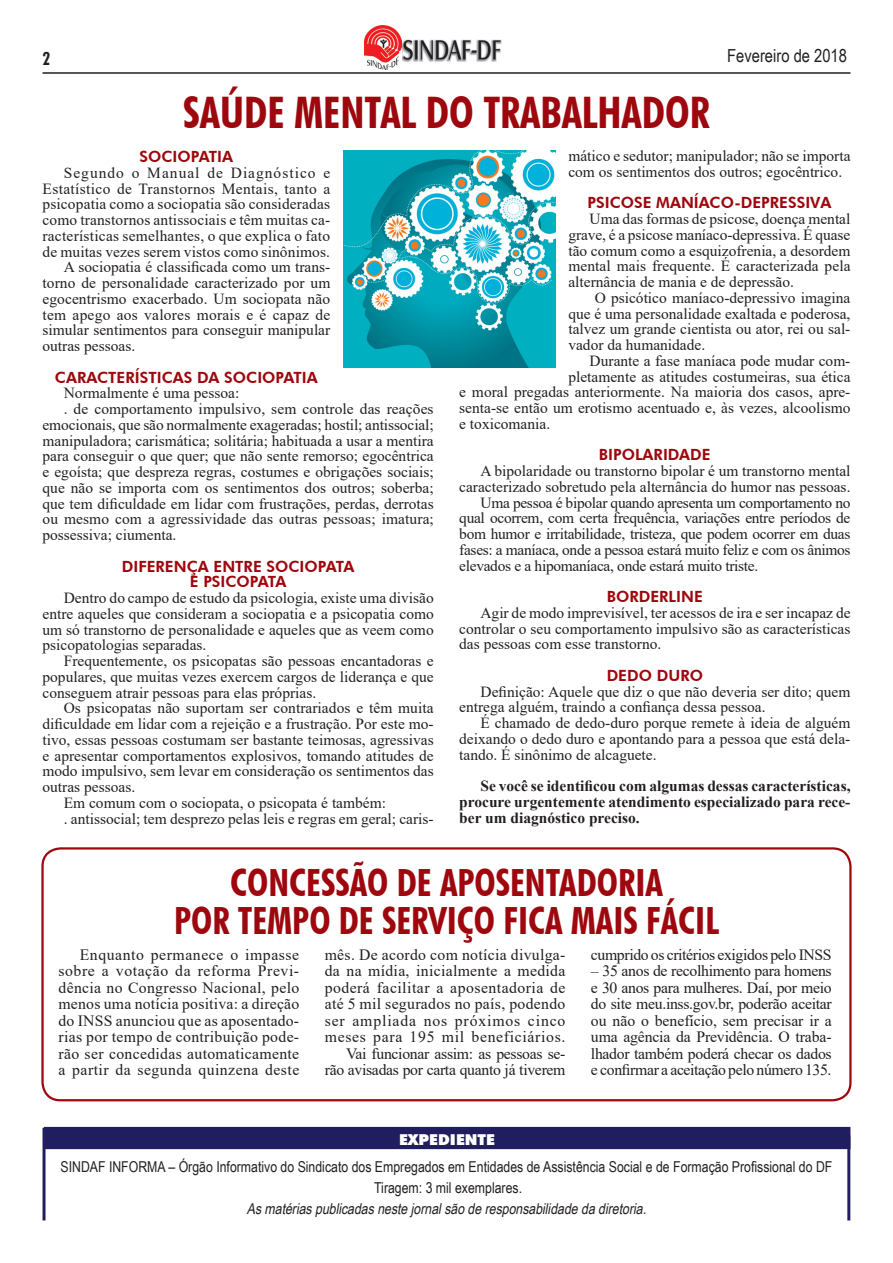
<style>
.page{position:relative;width:893px;height:1263px;background:#fff}
.page>*{position:absolute;margin:0;border:0;box-sizing:border-box;transform-origin:0 0}
.TITULO{font:700 condensed 43.5px "Futura BT";color:#9d070d}
.TITULO-2{font:700 condensed 37.5px "Futura BT";color:#9d070d}
.t1{font:18px "Arial Narrow";color:#231f20}
.t2{font:700 condensed 18px "Futura BT";color:#231f20}
.Corpo_do_texto{font:15.75px/16.5px "Times New Roman";letter-spacing:-.02em;color:#231f20;text-align:justify}
.Corpo_do_texto-2{font:15.45px/15.8px "Times New Roman";color:#231f20;text-align:justify}
.Corpo_do_texto-3{font:700 15.45px/15.8px "Times New Roman";color:#231f20;text-align:justify}
.INTER{font:800 15.45px/15.8px "Futura BT";color:#9d070d;text-align:center}
.Corpo_do_texto-4{font:800 15.45px "Futura BT";color:#9d070d}
.t3{font:15px "Arial Narrow";color:#231f20}
.t4{font:italic 15px "Arial Narrow";color:#231f20}
.t5{font:900 15px "Futura BT";color:#fff}
</style>
<div class="page">
<hr style="left:43px;top:72px;width:807px;height:2px;background:#231f20">
<img style="left:403px;top:39px;width:99px;height:23px">
<img style="left:365px;top:26px;width:36px;height:44px">
<div style="left:44px;top:1127px;width:806px;height:22px;background:#201e5e"></div>
<hr style="left:43px;top:1128px;width:3px;height:92px;background:#201e5e">
<hr style="left:847px;top:1135px;width:3px;height:85px;background:#201e5e">
<img style="left:343px;top:150px;width:213px;height:217px">
<div style="left:41px;top:847px;width:811px;height:254px;border:2px solid #9d070d;border-radius:18px"></div>
<p class="t2" style="left:43px;top:47px;width:9px">2</p>
<p class="t1" style="left:727px;top:42px;width:121px">Fevereiro de 2018</p>
<p class="TITULO" style="left:183px;top:86px;width:528px">SAÚDE MENTAL DO TRABALHADOR</p>
<p class="Corpo_do_texto-4" style="left:140px;top:147px;width:95px">SOCIOPATIA</p>
<p class="Corpo_do_texto-2" style="left:43px;top:164px;width:289px;text-indent:21px">Segundo o Manual de Diagnóstico e Estatístico de Transtornos Mentais, tanto a psicopatia como a sociopatia são consideradas como transtornos antissociais e têm muitas ca&shy;racterísticas semelhantes, o que explica o fato de muitas vezes serem vistos como sinônimos.</p>
<p class="Corpo_do_texto-2" style="left:43px;top:259px;width:289px;text-indent:21px">A sociopatia é classificada como um trans&shy;torno de personalidade caracterizado por um egocentrismo exacerbado. Um sociopata não tem apego aos valores morais e é capaz de simular sentimentos para conseguir manipular outras pessoas.</p>
<p class="INTER" style="left:55px;top:369px;width:264px">CARACTERÍSTICAS DA SOCIOPATIA</p>
<p class="Corpo_do_texto-2" style="left:64px;top:385px;width:177px">Normalmente é uma pessoa:</p>
<p class="Corpo_do_texto-2" style="left:43px;top:401px;width:393px;text-indent:21px">. de comportamento impulsivo, sem controle das reações emocionais, que são normalmente exageradas; hostil; antissocial; manipuladora; carismática; solitária; habituada a usar a mentira para conseguir o que quer; que não sente remorso; egocêntrica e egoísta; que despreza regras, costumes e obrigações sociais; que não se importa com os sentimentos dos outros; soberba; que tem dificuldade em lidar com frustrações, perdas, derrotas ou mesmo com a agressividade das outras pessoas; imatura; possessiva; ciumenta.</p>
<p class="INTER" style="left:122px;top:558px;width:234px">DIFERENÇA ENTRE SOCIOPATA<br>E PSICOPATA</p>
<p class="Corpo_do_texto-2" style="left:43px;top:590px;width:393px;text-indent:21px">Dentro do campo de estudo da psicologia, existe uma divisão entre aqueles que consideram a sociopatia e a psicopatia como um só transtorno de personalidade e aqueles que as veem como psicopatologias separadas.</p>
<p class="Corpo_do_texto-2" style="left:43px;top:653px;width:393px;text-indent:21px">Frequentemente, os psicopatas são pessoas encantadoras e populares, que muitas vezes exercem cargos de liderança e que conseguem atrair pessoas para elas próprias.</p>
<p class="Corpo_do_texto-2" style="left:43px;top:700px;width:393px;text-indent:21px">Os psicopatas não suportam ser contrariados e têm muita dificuldade em lidar com a rejeição e a frustração. Por este mo&shy;tivo, essas pessoas costumam ser bastante teimosas, agressivas e apresentar comportamentos explosivos, tomando atitudes de modo impulsivo, sem levar em consideração os sentimentos das outras pessoas.</p>
<p class="Corpo_do_texto-2" style="left:64px;top:794px;width:324px">Em comum com o sociopata, o psicopata é também:</p>
<p class="Corpo_do_texto-2" style="left:64px;top:810px;width:371px">. antissocial; tem desprezo pelas leis e regras em geral; caris-</p>
<p class="Corpo_do_texto-2" style="left:568px;top:148px;width:284px">mático e sedutor; manipulador; não se importa com os sentimentos dos outros; egocêntrico.</p>
<p class="INTER" style="left:587px;top:195px;width:245px">PSICOSE MANÍACO-DEPRESSIVA</p>
<p class="Corpo_do_texto-2" style="left:568px;top:211px;width:284px;text-indent:21px">Uma das formas de psicose, doença mental grave, é a psicose maníaco-depressiva. É quase tão comum como a esquizofrenia, a desordem mental mais frequente. É caracterizada pela alternância de mania e de depressão.</p>
<p class="Corpo_do_texto-2" style="left:568px;top:289px;width:284px;text-indent:26px">O psicótico maníaco-depressivo imagina que é uma personalidade exaltada e poderosa, talvez um grande cientista ou ator, rei ou sal&shy;vador da humanidade.</p>
<p class="Corpo_do_texto-2" style="left:590px;top:352px;width:262px">Durante a fase maníaca pode mudar com-</p>
<p class="Corpo_do_texto-2" style="left:568px;top:368px;width:284px">pletamente as atitudes costumeiras, sua ética</p>
<p class="Corpo_do_texto-2" style="left:459px;top:384px;width:393px">e moral pregadas anteriormente. Na maioria dos casos, apre-</p>
<p class="Corpo_do_texto-2" style="left:459px;top:400px;width:393px">senta-se então um erotismo acentuado e, às vezes, alcoolismo</p>
<p class="Corpo_do_texto-2" style="left:459px;top:415px;width:92px">e toxicomania.</p>
<p class="INTER" style="left:599px;top:447px;width:113px">BIPOLARIDADE</p>
<p class="Corpo_do_texto-2" style="left:459px;top:463px;width:393px;text-align:right">A bipolaridade ou transtorno bipolar é um transtorno mental caracterizado sobretudo pela alternância do humor nas pessoas.</p>
<p class="Corpo_do_texto-2" style="left:459px;top:494px;width:393px;text-indent:21px">Uma pessoa é bipolar quando apresenta um comportamento no qual ocorrem, com certa frequência, variações entre períodos de bom humor e irritabilidade, tristeza, que podem ocorrer em duas fases: a maníaca, onde a pessoa estará muito feliz e com os ânimos elevados e a hipomaníaca, onde estará muito triste.</p>
<p class="INTER" style="left:607px;top:589px;width:97px">BORDERLINE</p>
<p class="Corpo_do_texto-2" style="left:459px;top:604px;width:393px;text-indent:21px">Agir de modo imprevisível, ter acessos de ira e ser incapaz de controlar o seu comportamento impulsivo são as características das pessoas com esse transtorno.</p>
<p class="INTER" style="left:607px;top:667px;width:98px">DEDO DURO</p>
<p class="Corpo_do_texto-2" style="left:459px;top:683px;width:393px;text-indent:21px">Definição: Aquele que diz o que não deveria ser dito; quem entrega alguém, traindo a confiança dessa pessoa.</p>
<p class="Corpo_do_texto-2" style="left:459px;top:715px;width:393px;text-indent:21px">É chamado de dedo-duro porque remete à ideia de alguém deixando o dedo duro e apontando para a pessoa que está dela&shy;tando. É sinônimo de alcaguete.</p>
<p class="Corpo_do_texto-3" style="left:459px;top:778px;width:393px;text-indent:21px">Se você se identificou com algumas dessas características, procure urgentemente atendimento especializado para rece&shy;ber um diagnóstico preciso.</p>
<p class="TITULO-2" style="left:230px;top:860px;width:434px">CONCESSÃO DE APOSENTADORIA</p>
<p class="TITULO-2" style="left:174px;top:898px;width:546px">POR TEMPO DE SERVIÇO FICA MAIS FÁCIL</p>
<p class="Corpo_do_texto" style="left:59px;top:946px;width:242px;text-indent:21px">Enquanto permanece o impasse sobre a votação da reforma Previ&shy;dência no Congresso Nacional, pelo menos uma notícia positiva: a direção do INSS anunciou que as aposentado&shy;rias por tempo de contribuição pode&shy;rão ser concedidas automaticamente a partir da segunda quinzena deste</p>
<p class="Corpo_do_texto" style="left:325px;top:946px;width:242px">mês. De acordo com notícia divulga&shy;da na mídia, inicialmente a medida poderá facilitar a aposentadoria de até 5 mil segurados no país, podendo ser ampliada nos próximos cinco meses para 195 mil beneficiários.</p>
<p class="Corpo_do_texto" style="left:325px;top:1045px;width:242px;text-align:right">Vai funcionar assim: as pessoas se&shy;rão avisadas por carta quanto já tiverem</p>
<p class="Corpo_do_texto" style="left:591px;top:946px;width:242px">cumprido os critérios exigidos pelo INSS</p>
<p class="Corpo_do_texto" style="left:591px;top:962px;width:242px">– 35 anos de recolhimento para homens e 30 anos para mulheres. Daí, por meio do site meu.inss.gov.br, poderão aceitar ou não o benefício, sem precisar ir a uma agência da Previdência. O traba&shy;lhador também poderá checar os dados e confirmar a aceitação pelo número 135.</p>
<p class="t5" style="left:399px;top:1130px;width:97px">EXPEDIENTE</p>
<p class="t3" style="left:60px;top:1156px;width:773px">SINDAF INFORMA – Órgão Informativo do Sindicato dos Empregados em Entidades de Assistência Social e de Formação Profissional do DF</p>
<p class="t3" style="left:374px;top:1177px;width:150px">Tiragem: 3 mil exemplares.</p>
<p class="t4" style="left:247px;top:1198px;width:404px">Asmatériaspublicadasnestejornalsãoderesponsabilidadedadiretoria.</p>
</div>
